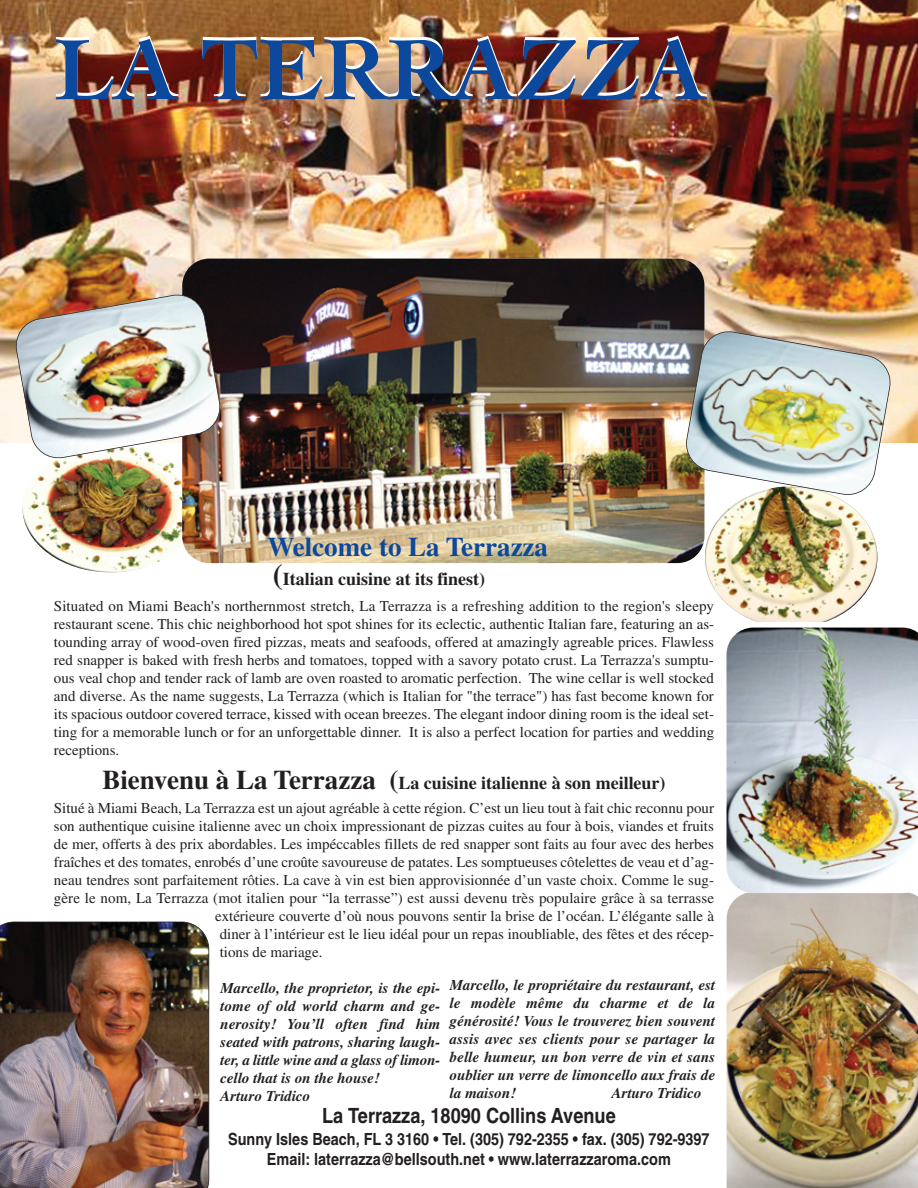
<style>
.page{position:relative;width:918px;height:1188px;background:#fff}
.page>*{position:absolute;margin:0;border:0;box-sizing:border-box;transform-origin:0 0}
.t1{font:700 90px "Cochin";color:#fff}
.t2{font:700 27px "Times";color:#0c499c}
.t3{font:700 21px "Helvetica";color:#231f20;scale:.87 1}
.t4{font:700 18px "Times";color:#231f20}
.t5{font:700 16.65px/20.1px "Helvetica";color:#231f20;text-align:center;scale:.87 1}
.t6{font:15px/18px "Times";color:#231f20;text-align:justify}
.t7{font:italic 700 15px/18px "Times";color:#231f20;text-align:justify}
.s1{font-size:30px}
.s2{font-size:27px}
</style>
<div class="page">
<img style="left:0;top:0;width:918px;height:1188px">
<p class="t1" style="left:54px;top:32px;width:653px">LA TERRAZZA</p>
<p class="t2" style="left:268px;top:537px;width:282px">Welcome to La Terrazza</p>
<p class="t4" style="left:273px;top:573px;width:214px"><span class="s1">(</span>Italian cuisine at its finest)</p>
<p class="t6" style="left:54px;top:598px;width:662px">Situated on Miami Beach's northernmost stretch, La Terrazza is a refreshing addition to the region's sleepy restaurant scene. This chic neighborhood hot spot shines for its eclectic, authentic Italian fare, featuring an as&shy;tounding array of wood-oven fired pizzas, meats and seafoods, offered at amazingly agreable prices. Flawless red snapper is baked with fresh herbs and tomatoes, topped with a savory potato crust. La Terrazza's sumptu&shy;ous veal chop and tender rack of lamb are oven roasted to aromatic perfection. The wine cellar is well stocked and diverse. As the name suggests, La Terrazza (which is Italian for "the terrace") has fast become known for its spacious outdoor covered terrace, kissed with ocean breezes. The elegant indoor dining room is the ideal set&shy;ting for a memorable lunch or for an unforgettable dinner. It is also a perfect location for parties and wedding receptions.</p>
<p class="t4" style="left:102px;top:776px;width:565px"><span class="s2">Bienvenu à La Terrazza (</span>La cuisine italienne à son meilleur)</p>
<p class="t6" style="left:54px;top:800px;width:662px">Situé à Miami Beach, La Terrazza est un ajout agréable à cette région. C’est un lieu tout à fait chic reconnu pour</p>
<p class="t6" style="left:54px;top:818px;width:662px">son authentique cuisine italienne avec un choix impressionant de pizzas cuites au four à bois, viandes et fruits</p>
<p class="t6" style="left:54px;top:836px;width:662px">de mer, offerts à des prix abordables. Les impéccables fillets de red snapper sont faits au four avec des herbes</p>
<p class="t6" style="left:54px;top:854px;width:662px">fraîches et des tomates, enrobés d’une croûte savoureuse de patates. Les somptueuses côtelettes de veau et d’ag-</p>
<p class="t6" style="left:54px;top:872px;width:662px">neau tendres sont parfaitement rôties. La cave à vin est bien approvisionnée d’un vaste choix. Comme le sug-</p>
<p class="t6" style="left:54px;top:890px;width:662px">gère le nom, La Terrazza (mot italien pour “la terrasse”) est aussi devenu très populaire grâce à sa terrasse</p>
<p class="t6" style="left:215px;top:908px;width:500px">extérieure couverte d’où nous pouvons sentir la brise de l’océan. L’élégante salle à</p>
<p class="t6" style="left:220px;top:926px;width:496px">diner à l’intérieur est le lieu idéal pour un repas inoubliable, des fêtes et des récep-</p>
<p class="t6" style="left:220px;top:944px;width:104px">tions de mariage.</p>
<p class="t7" style="left:450px;top:977px;width:267px">Marcello, le propriétaire du restaurant, est le modèle même du charme et de la générosité! Vous le trouverez bien souvent assis avec ses clients pour se partager la belle humeur, un bon verre de vin et sans oublier un verre de limoncello aux frais de la maison!</p>
<p class="t7" style="left:221px;top:980px;width:222px;text-align:left">Marcello, the proprietor, is the epi - to me of old world charm and ge - nerosity! You’ll often find him sea ted with patrons, sharing laugh&shy;ter, a little wine and a glass of limon&shy;cello that is on the house!<br>Arturo Tridico</p>
<p class="t3" style="left:322px;top:1108px;width:339px">La Terrazza, 18090 Collins Avenue</p>
<p class="t5" style="left:228px;top:1131px;width:555px">Sunny Isles Beach, FL 3 3160 • Tel. (305) 792-2355 • fax. (305) 792-9397<br>Email: laterrazza@bellsouth.net • www.laterrazzaroma.com</p>
<p class="t7" style="left:612px;top:1085px;width:91px">Arturo Tridico</p>
</div>
